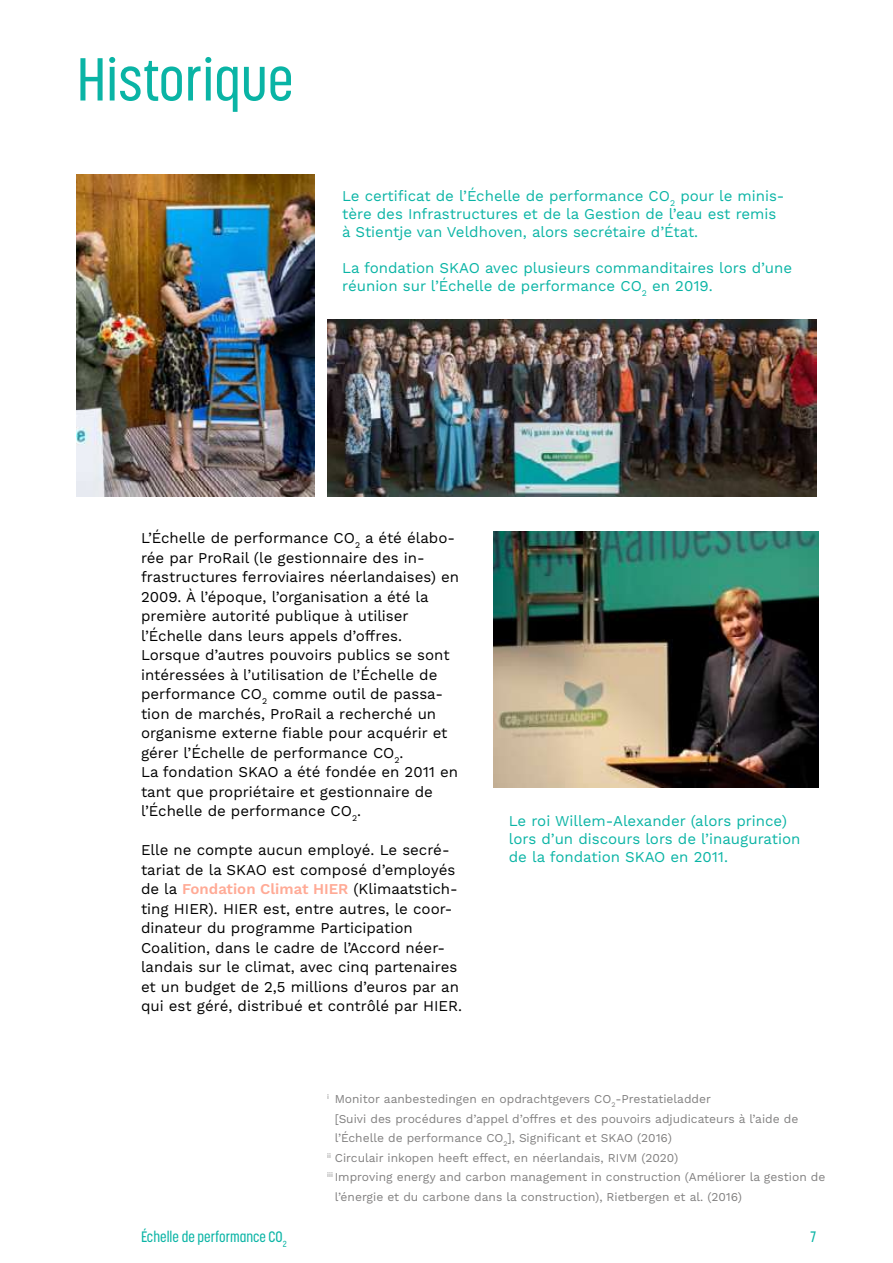
<style>
.page{position:relative;width:893px;height:1263px;background:#fff}
.page>*{position:absolute;margin:0;border:0;box-sizing:border-box;transform-origin:0 0}
.t1{font:500 60px "Korolev Condensed";color:#0ab4a5}
.t2{font:15px/19.5px "Work Sans";color:#000}
.t3{font:15px/18px "Work Sans";color:#0ab4a5}
.t4{font:500 15px "Korolev Condensed";color:#0ab4a5}
.t5{font:12px "Work Sans";color:#818080}
.t6{font:500 8.7px "Korolev Condensed";color:#0ab4a5}
.s1{font-weight:600;color:#ffaa96}
</style>
<div class="page">
<img style="left:77px;top:175px;width:238px;height:321px">
<img style="left:327px;top:319px;width:489px;height:177px">
<img style="left:494px;top:532px;width:324px;height:255px">
<h1 class="t1" style="left:77px;top:44px;width:219px">Historique</h1>
<p class="t3" style="left:342px;top:188px;width:444px">Le certificat de l’Échelle de performance CO<sub>2</sub> pour le minis&shy;tère des Infrastructures et de la Gestion de l’eau est remis à Stientje van Veldhoven, alors secrétaire d’État.</p>
<p class="t3" style="left:342px;top:260px;width:452px">La fondation SKAO avec plusieurs commanditaires lors d’une réunion sur l’Échelle de performance CO<sub>2</sub> en 2019.</p>
<p class="t2" style="left:141px;top:529px;width:320px">L’Échelle de performance CO<sub>2</sub> a été élabo&shy;rée par ProRail (le gestionnaire des in&shy;frastructures ferroviaires néerlandaises) en 2009. À l’époque, l’organisation a été la première autorité publique à utiliser l’Échelle dans leurs appels d’offres.<br>Lorsque d’autres pouvoirs publics se sont intéressées à l’utilisation de l’Échelle de performance CO<sub>2</sub> comme outil de passa&shy;tion de marchés, ProRail a recherché un organisme externe fiable pour acquérir et gérer l’Échelle de performance CO<sub>2</sub>.<br>La fondation SKAO a été fondée en 2011 en tant que propriétaire et gestionnaire de l’Échelle de performance CO<sub>2</sub>.</p>
<p class="t2" style="left:141px;top:841px;width:322px">Elle ne compte aucun employé. Le secré&shy;tariat de la SKAO est composé d’employés de la <span class="s1">Fondation Climat HIER</span> (Klimaatstich&shy;ting HIER). HIER est, entre autres, le coor&shy;dinateur du programme Participation Coalition, dans le cadre de l’Accord néer&shy;landais sur le climat, avec cinq partenaires et un budget de 2,5 millions d’euros par an qui est géré, distribué et contrôlé par HIER.</p>
<p class="t3" style="left:509px;top:812px;width:293px">Le roi Willem-Alexander (alors prince) lors d’un discours lors de l’inauguration de la fondation SKAO en 2011.</p>
<p class="t5" style="left:327px;top:1092px;width:385px"><sup>i</sup> Monitor aanbestedingen en opdrachtgevers CO<sub>2</sub>-Prestatieladder</p>
<p class="t5" style="left:335px;top:1111px;width:465px">[Suivi des procédures d’appel d’offres et des pouvoirs adjudicateurs à l’aide de</p>
<p class="t5" style="left:335px;top:1131px;width:339px">l’Échelle de performance CO<sub>2</sub>], Significant et SKAO (2016)</p>
<p class="t5" style="left:327px;top:1150px;width:352px"><sup>ii</sup> Circulair inkopen heeft effect, en néerlandais, RIVM (2020)</p>
<p class="t5" style="left:327px;top:1170px;width:500px"><sup>iii</sup> Improving energy and carbon management in construction (Améliorer la gestion de</p>
<p class="t5" style="left:335px;top:1189px;width:409px">l’énergie et du carbone dans la construction), Rietbergen et al. (2016)</p>
<p class="t4" style="left:141px;top:1228px;width:143px">Échelle de performance CO</p>
<p class="t4" style="left:810px;top:1228px;width:8px">7</p>
<p class="t6" style="left:283px;top:1239px;width:6px">2</p>
</div>
